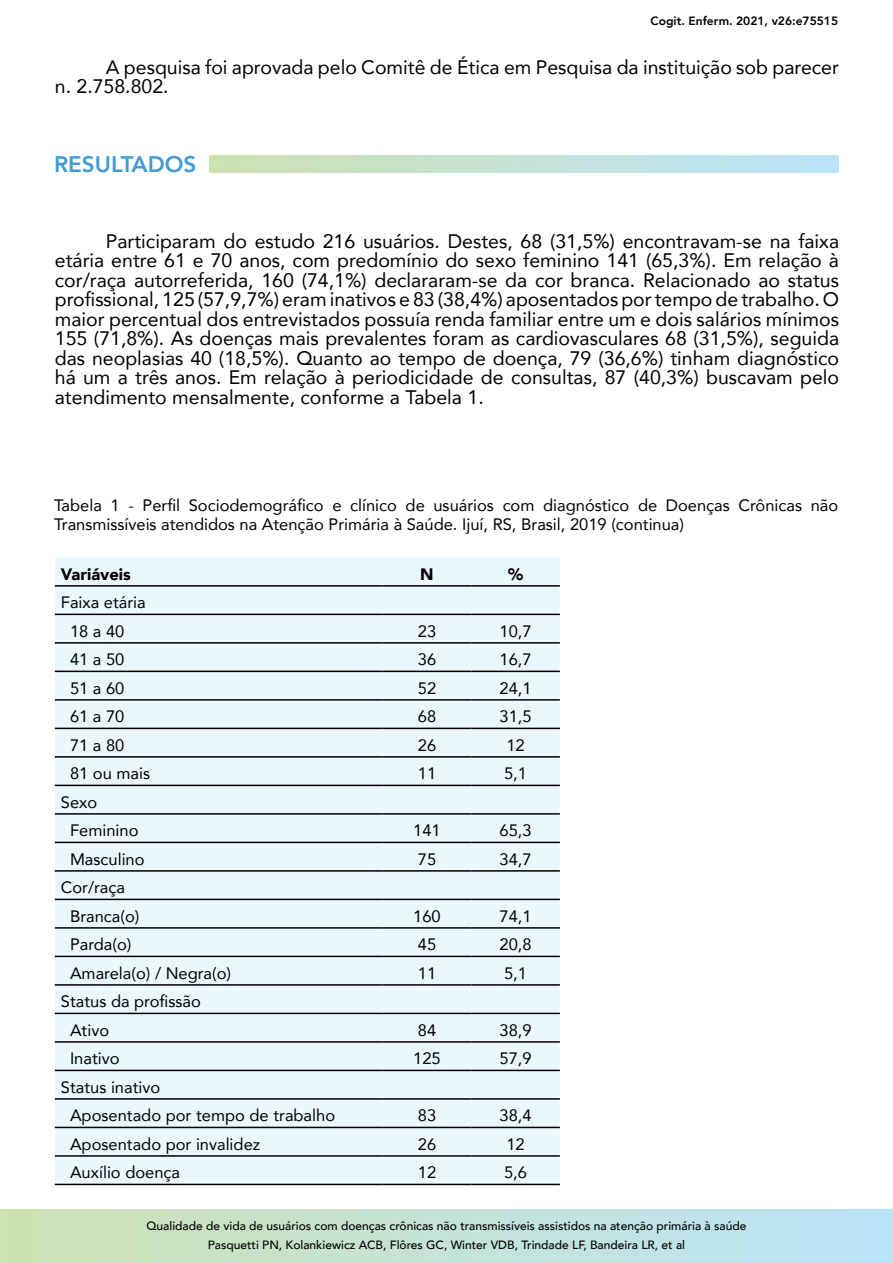
<style>
.page{position:relative;width:893px;height:1263px;background:#fff}
.page>*{position:absolute;margin:0;border:0;box-sizing:border-box;transform-origin:0 0}
.t1{font:800 22.5px "Avenir";color:#409cd4}
.t2{font:19.5px/19.5px "Avenir";color:#000}
.t3{font:16.5px/28.5px "Avenir";color:#000}
.t4{font:900 16.5px "Avenir";color:#000}
.t5{font:500 12px/18.6px "Avenir";color:#000;text-align:center}
.t6{font:800 12px "Avenir";color:#000}
</style>
<div class="page">
<div style="left:210px;top:156px;width:629px;height:16px;background:linear-gradient(to right,#cee2b2,#bae3fb)"></div>
<svg style="left:0;top:1209px;width:893px;height:54px"></svg>
<div style="left:55px;top:557px;width:505px;height:627px;background:#eaf7fe"></div>
<hr style="left:55px;top:585px;width:328px;height:2px;background:#000">
<hr style="left:383px;top:585px;width:88px;height:2px;background:#000">
<hr style="left:471px;top:585px;width:89px;height:2px;background:#000">
<hr style="left:55px;top:614px;width:328px;height:1px;background:#000">
<hr style="left:383px;top:614px;width:88px;height:1px;background:#000">
<hr style="left:471px;top:614px;width:89px;height:1px;background:#000">
<hr style="left:55px;top:642px;width:328px;height:2px;background:#000">
<hr style="left:383px;top:642px;width:88px;height:2px;background:#000">
<hr style="left:471px;top:642px;width:89px;height:2px;background:#000">
<hr style="left:55px;top:671px;width:328px;height:1px;background:#000">
<hr style="left:383px;top:671px;width:88px;height:1px;background:#000">
<hr style="left:471px;top:671px;width:89px;height:1px;background:#000">
<hr style="left:55px;top:699px;width:328px;height:2px;background:#000">
<hr style="left:383px;top:699px;width:88px;height:2px;background:#000">
<hr style="left:471px;top:699px;width:89px;height:2px;background:#000">
<hr style="left:55px;top:728px;width:328px;height:1px;background:#000">
<hr style="left:383px;top:728px;width:88px;height:1px;background:#000">
<hr style="left:471px;top:728px;width:89px;height:1px;background:#000">
<hr style="left:55px;top:756px;width:328px;height:2px;background:#000">
<hr style="left:383px;top:756px;width:88px;height:2px;background:#000">
<hr style="left:471px;top:756px;width:89px;height:2px;background:#000">
<hr style="left:55px;top:785px;width:328px;height:1px;background:#000">
<hr style="left:383px;top:785px;width:88px;height:1px;background:#000">
<hr style="left:471px;top:785px;width:89px;height:1px;background:#000">
<hr style="left:55px;top:813px;width:328px;height:2px;background:#000">
<hr style="left:383px;top:813px;width:88px;height:2px;background:#000">
<hr style="left:471px;top:813px;width:89px;height:2px;background:#000">
<hr style="left:55px;top:842px;width:328px;height:1px;background:#000">
<hr style="left:383px;top:842px;width:88px;height:1px;background:#000">
<hr style="left:471px;top:842px;width:89px;height:1px;background:#000">
<hr style="left:55px;top:870px;width:328px;height:2px;background:#000">
<hr style="left:383px;top:870px;width:88px;height:2px;background:#000">
<hr style="left:471px;top:870px;width:89px;height:2px;background:#000">
<hr style="left:55px;top:899px;width:328px;height:1px;background:#000">
<hr style="left:383px;top:899px;width:88px;height:1px;background:#000">
<hr style="left:471px;top:899px;width:89px;height:1px;background:#000">
<hr style="left:55px;top:927px;width:328px;height:2px;background:#000">
<hr style="left:383px;top:927px;width:88px;height:2px;background:#000">
<hr style="left:471px;top:927px;width:89px;height:2px;background:#000">
<hr style="left:55px;top:956px;width:328px;height:1px;background:#000">
<hr style="left:383px;top:956px;width:88px;height:1px;background:#000">
<hr style="left:471px;top:956px;width:89px;height:1px;background:#000">
<hr style="left:55px;top:984px;width:328px;height:2px;background:#000">
<hr style="left:383px;top:984px;width:88px;height:2px;background:#000">
<hr style="left:471px;top:984px;width:89px;height:2px;background:#000">
<hr style="left:55px;top:1013px;width:328px;height:1px;background:#000">
<hr style="left:383px;top:1013px;width:88px;height:1px;background:#000">
<hr style="left:471px;top:1013px;width:89px;height:1px;background:#000">
<hr style="left:55px;top:1041px;width:328px;height:2px;background:#000">
<hr style="left:383px;top:1041px;width:88px;height:2px;background:#000">
<hr style="left:471px;top:1041px;width:89px;height:2px;background:#000">
<hr style="left:55px;top:1070px;width:328px;height:1px;background:#000">
<hr style="left:383px;top:1070px;width:88px;height:1px;background:#000">
<hr style="left:471px;top:1070px;width:89px;height:1px;background:#000">
<hr style="left:55px;top:1098px;width:328px;height:2px;background:#000">
<hr style="left:383px;top:1098px;width:88px;height:2px;background:#000">
<hr style="left:471px;top:1098px;width:89px;height:2px;background:#000">
<hr style="left:55px;top:1127px;width:328px;height:1px;background:#000">
<hr style="left:383px;top:1127px;width:88px;height:1px;background:#000">
<hr style="left:471px;top:1127px;width:89px;height:1px;background:#000">
<hr style="left:55px;top:1155px;width:328px;height:2px;background:#000">
<hr style="left:383px;top:1155px;width:88px;height:2px;background:#000">
<hr style="left:471px;top:1155px;width:89px;height:2px;background:#000">
<hr style="left:55px;top:1184px;width:328px;height:1px;background:#000">
<hr style="left:383px;top:1184px;width:88px;height:1px;background:#000">
<hr style="left:471px;top:1184px;width:89px;height:1px;background:#000">
<p class="t6" style="left:650px;top:12px;width:189px">Cogit. Enferm. 2021, v26:e75515</p>
<p class="t2" style="left:55px;top:56px;width:786px;text-indent:51px">A pesquisa foi aprovada pelo Comitê de Ética em Pesquisa da instituição sob parecer n. 2.758.802.</p>
<p class="t1" style="left:54px;top:146px;width:144px">RESULTADOS</p>
<p class="t2" style="left:55px;top:230px;width:786px;text-align:justify;text-indent:51px">Participaram do estudo 216 usuários. Destes, 68 (31,5%) encontravam-se na faixa etária entre 61 e 70 anos, com predomínio do sexo feminino 141 (65,3%). Em relação à cor/raça autorreferida, 160 (74,1%) declararam-se da cor branca. Relacionado ao status profissional, 125 (57,9,7%) eram inativos e 83 (38,4%) aposentados por tempo de trabalho. O maior percentual dos entrevistados possuía renda familiar entre um e dois salários mínimos 155 (71,8%). As doenças mais prevalentes foram as cardiovasculares 68 (31,5%), seguida das neoplasias 40 (18,5%). Quanto ao tempo de doença, 79 (36,6%) tinham diagnóstico há um a três anos. Em relação à periodicidade de consultas, 87 (40,3%) buscavam pelo atendimento mensalmente, conforme a Tabela 1.</p>
<p class="t3" style="left:54px;top:496px;width:786px;line-height:18.8px">Tabela 1 - Perfil Sociodemográfico e clínico de usuários com diagnóstico de Doenças Crônicas não<br>Transmissíveis atendidos na Atenção Primária à Saúde. Ijuí, RS, Brasil, 2019 (continua)</p>
<p class="t4" style="left:61px;top:560px;width:72px">Variáveis</p>
<p class="t4" style="left:420px;top:560px;width:15px">N</p>
<p class="t4" style="left:508px;top:560px;width:16px">%</p>
<p class="t3" style="left:70px;top:588px;width:77px;text-indent:-9px">Faixa etária<br>18 a 40</p>
<p class="t3" style="left:418px;top:616px;width:20px">23</p>
<p class="t3" style="left:500px;top:616px;width:34px">10,7</p>
<p class="t3" style="left:70px;top:645px;width:56px">41 a 50</p>
<p class="t3" style="left:418px;top:645px;width:20px">36</p>
<p class="t3" style="left:500px;top:645px;width:34px">16,7</p>
<p class="t3" style="left:70px;top:673px;width:56px">51 a 60</p>
<p class="t3" style="left:418px;top:673px;width:20px">52</p>
<p class="t3" style="left:500px;top:673px;width:34px">24,1</p>
<p class="t3" style="left:70px;top:702px;width:56px">61 a 70</p>
<p class="t3" style="left:418px;top:702px;width:20px">68</p>
<p class="t3" style="left:500px;top:702px;width:34px">31,5</p>
<p class="t3" style="left:70px;top:730px;width:56px">71 a 80</p>
<p class="t3" style="left:418px;top:730px;width:20px">26</p>
<p class="t3" style="left:506px;top:730px;width:20px">12</p>
<p class="t3" style="left:70px;top:759px;width:82px">81 ou mais</p>
<p class="t3" style="left:418px;top:759px;width:20px">11</p>
<p class="t3" style="left:504px;top:759px;width:24px">5,1</p>
<p class="t3" style="left:70px;top:787px;width:70px;text-indent:-9px">Sexo<br>Feminino</p>
<p class="t3" style="left:413px;top:816px;width:29px">141</p>
<p class="t3" style="left:500px;top:816px;width:34px">65,3</p>
<p class="t3" style="left:70px;top:844px;width:76px">Masculino</p>
<p class="t3" style="left:418px;top:844px;width:20px">75</p>
<p class="t3" style="left:500px;top:844px;width:34px">34,7</p>
<p class="t3" style="left:70px;top:873px;width:71px;text-indent:-9px">Cor/raça<br>Branca(o)</p>
<p class="t3" style="left:413px;top:901px;width:29px">160</p>
<p class="t3" style="left:500px;top:901px;width:34px">74,1</p>
<p class="t3" style="left:70px;top:930px;width:63px">Parda(o)</p>
<p class="t3" style="left:418px;top:930px;width:20px">45</p>
<p class="t3" style="left:500px;top:930px;width:34px">20,8</p>
<p class="t3" style="left:70px;top:958px;width:163px">Amarela(o) / Negra(o)</p>
<p class="t3" style="left:418px;top:958px;width:20px">11</p>
<p class="t3" style="left:504px;top:958px;width:24px">5,1</p>
<p class="t3" style="left:70px;top:987px;width:132px;text-indent:-9px">Status da profissão<br>Ativo</p>
<p class="t3" style="left:418px;top:1015px;width:20px">84</p>
<p class="t3" style="left:500px;top:1015px;width:34px">38,9</p>
<p class="t3" style="left:70px;top:1044px;width:51px">Inativo</p>
<p class="t3" style="left:413px;top:1044px;width:29px">125</p>
<p class="t3" style="left:500px;top:1044px;width:34px">57,9</p>
<p class="t3" style="left:70px;top:1072px;width:267px;text-indent:-9px">Status inativo<br>Aposentado por tempo de trabalho</p>
<p class="t3" style="left:418px;top:1101px;width:20px">83</p>
<p class="t3" style="left:500px;top:1101px;width:34px">38,4</p>
<p class="t3" style="left:70px;top:1129px;width:192px">Aposentado por invalidez</p>
<p class="t3" style="left:418px;top:1129px;width:20px">26</p>
<p class="t3" style="left:506px;top:1129px;width:20px">12</p>
<p class="t3" style="left:70px;top:1158px;width:112px">Auxílio doença</p>
<p class="t3" style="left:418px;top:1158px;width:20px">12</p>
<p class="t3" style="left:504px;top:1158px;width:24px">5,6</p>
<p class="t5" style="left:147px;top:1216px;width:601px">Qualidade de vida de usuários com doenças crônicas não transmissíveis assistidos na atenção primária à saúde<br>Pasquetti PN, Kolankiewicz ACB, Flôres GC, Winter VDB, Trindade LF, Bandeira LR, et al</p>
</div>
